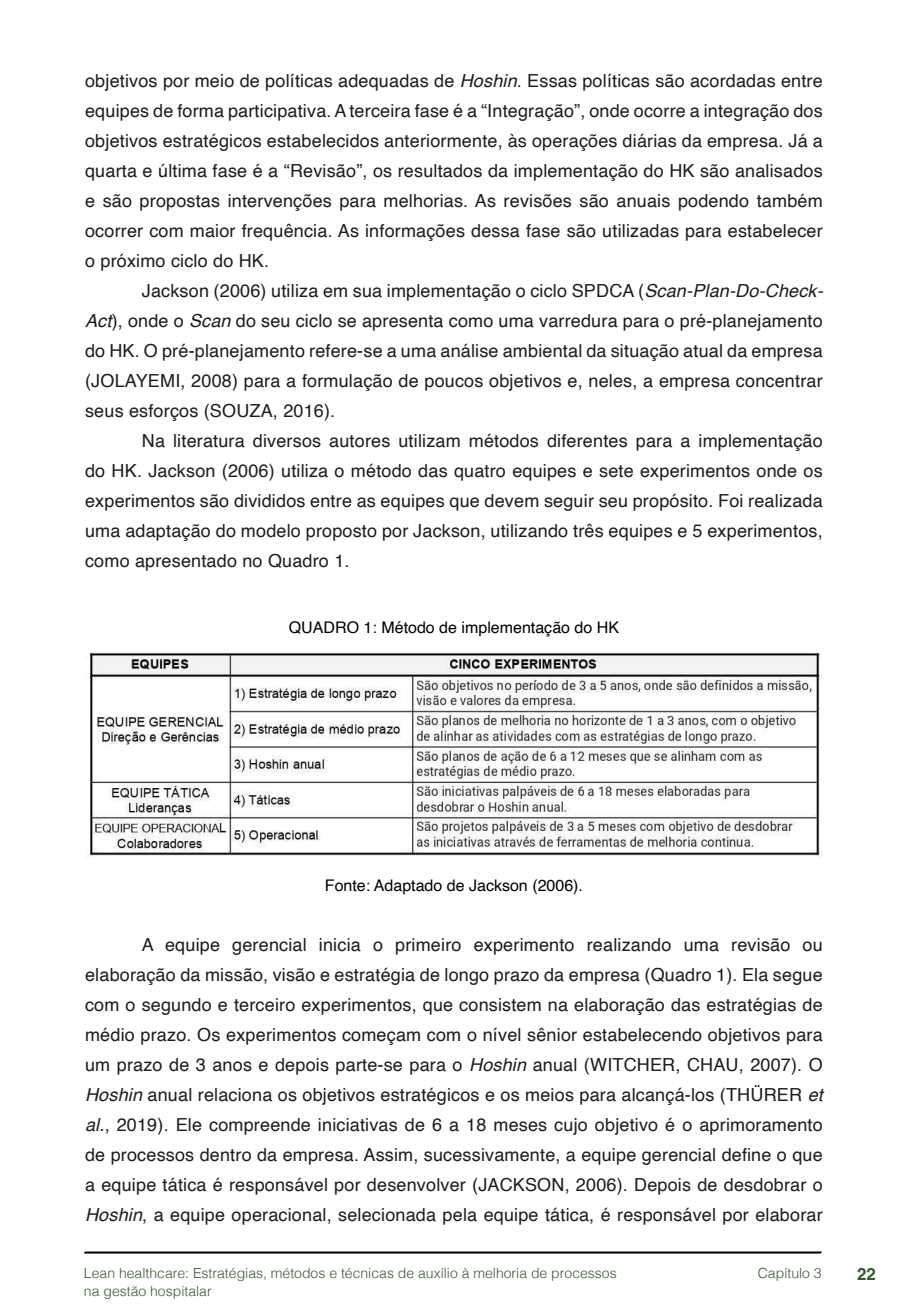
<style>
.page{position:relative;width:908px;height:1304px;background:#fff}
.page>*{position:absolute;margin:0;border:0;box-sizing:border-box;transform-origin:0 0}
.t1{font:18px/30px "Helvetica";letter-spacing:.01em;color:#1d1d1b;text-align:justify}
.t2{font:700 16.8px "Helvetica";color:#375a2f}
.t3{font:16px "Helvetica";color:#000}
.t4{font:300 14px/18px "Helvetica";color:#375a2f}
.s1{font-style:italic}
</style>
<div class="page">
<svg style="left:84px;top:1251px;width:737px;height:3px;background:#515151"></svg>
<img style="left:88px;top:652px;width:733px;height:204px">
<p class="t1" style="left:85px;top:66px;width:738px">objetivos por meio de políticas adequadas de <span class="s1">Hoshin</span>. Essas políticas são acordadas entre equipes de forma participativa. A terceira fase é a “Integração”, onde ocorre a integração dos objetivos estratégicos estabelecidos anteriormente, às operações diárias da empresa. Já a quarta e última fase é a “Revisão”, os resultados da implementação do HK são analisados e são propostas intervenções para melhorias. As revisões são anuais podendo também ocorrer com maior frequência. As informações dessa fase são utilizadas para estabelecer o próximo ciclo do HK.</p>
<p class="t1" style="left:85px;top:276px;width:739px;text-indent:57px">Jackson (2006) utiliza em sua implementação o ciclo SPDCA (<span class="s1">Scan-Plan-Do-Check-Act</span>), onde o <span class="s1">Scan</span> do seu ciclo se apresenta como uma varredura para o pré-planejamento do HK. O pré-planejamento refere-se a uma análise ambiental da situação atual da empresa (JOLAYEMI, 2008) para a formulação de poucos objetivos e, neles, a empresa concentrar seus esforços (SOUZA, 2016).</p>
<p class="t1" style="left:85px;top:427px;width:738px;text-indent:57px">Na literatura diversos autores utilizam métodos diferentes para a implementação do HK. Jackson (2006) utiliza o método das quatro equipes e sete experimentos onde os experimentos são divididos entre as equipes que devem seguir seu propósito. Foi realizada uma adaptação do modelo proposto por Jackson, utilizando três equipes e 5 experimentos, como apresentado no Quadro 1.</p>
<p class="t3" style="left:289px;top:615px;width:331px">QUADRO 1: Método de implementação do HK</p>
<p class="t3" style="left:325px;top:873px;width:259px">Fonte: Adaptado de Jackson (2006).</p>
<p class="t1" style="left:85px;top:931px;width:739px;text-indent:57px">A equipe gerencial inicia o primeiro experimento realizando uma revisão ou elaboração da missão, visão e estratégia de longo prazo da empresa (Quadro 1). Ela segue com o segundo e terceiro experimentos, que consistem na elaboração das estratégias de médio prazo. Os experimentos começam com o nível sênior estabelecendo objetivos para um prazo de 3 anos e depois parte-se para o <span class="s1">Hoshin</span> anual (WITCHER, CHAU, 2007). O <span class="s1">Hoshin</span> anual relaciona os objetivos estratégicos e os meios para alcançá-los (THÜRER <span class="s1">et al.</span>, 2019). Ele compreende iniciativas de 6 a 18 meses cujo objetivo é o aprimoramento de processos dentro da empresa. Assim, sucessivamente, a equipe gerencial define o que a equipe tática é responsável por desenvolver (JACKSON, 2006). Depois de desdobrar o <span class="s1">Hoshin</span>, a equipe operacional, selecionada pela equipe tática, é responsável por elaborar</p>
<p class="t4" style="left:84px;top:1263px;width:534px">Lean healthcare: Estratégias, métodos e técnicas de auxílio à melhoria de processos na gestão hospitalar</p>
<p class="t4" style="left:757px;top:1263px;width:65px">Capítulo 3</p>
<p class="t2" style="left:856px;top:1264px;width:20px">22</p>
</div>
